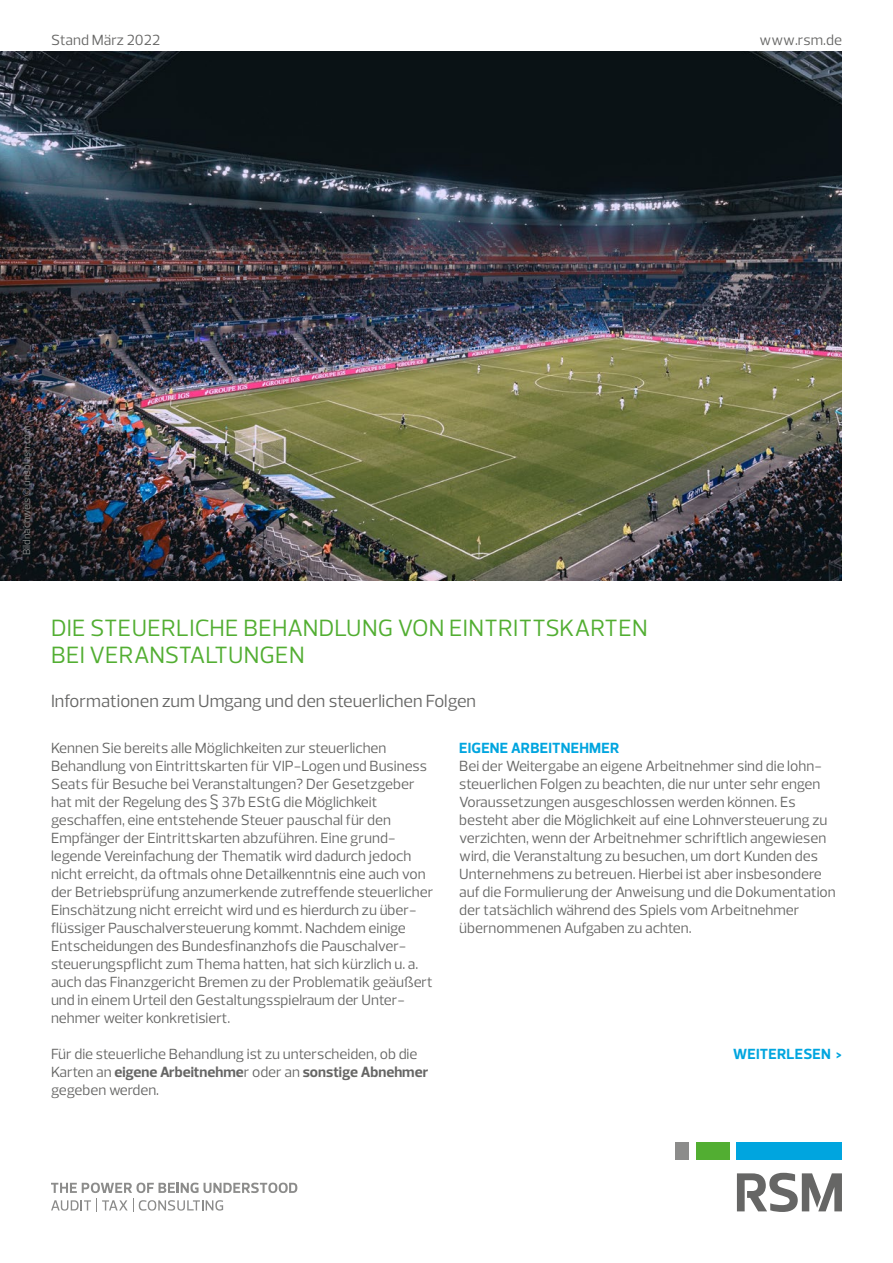
<style>
.page{position:relative;width:893px;height:1263px;background:#fff}
.page>*{position:absolute;margin:0;border:0;box-sizing:border-box;transform-origin:0 0}
.t1{font:24px/27px "Prelo";letter-spacing:.015em;color:#52ae32}
.t2{font:18px "Prelo";color:#666665}
.t3{font:15px/18px "Prelo";color:#666665}
.t4{font:700 15px "Prelo";letter-spacing:.015em;color:#00a5df}
.t5{font:10.5px "Prelo";color:#8c8c8b}
.s1{font-weight:700}
</style>
<div class="page">
<div style="left:737px;top:1142px;width:105px;height:17px;background:#00a5df"></div>
<div style="left:675px;top:1142px;width:14px;height:17px;background:#8c8c8b"></div>
<div style="left:696px;top:1142px;width:33px;height:17px;background:#52ae32"></div>
<svg style="left:737px;top:1173px;width:105px;height:39px"></svg>
<svg style="left:51px;top:1199px;width:172px;height:13px"></svg>
<svg style="left:51px;top:1182px;width:246px;height:11px"></svg>
<img style="left:0;top:51px;width:842px;height:529px">
<p class="t3" style="left:51px;top:31px;width:111px">Stand März 2022</p>
<p class="t3" style="left:759px;top:31px;width:84px">www.rsm.de</p>
<p class="t5" style="left:20px;top:555px;width:132px;rotate:-90deg">Bildnachweis © unsplash.com</p>
<h1 class="t1" style="left:51px;top:614px;width:598px">DIE STEUERLICHE BEHANDLUNG VON EINTRITTSKARTEN<br>BEI VERANSTALTUNGEN</h1>
<p class="t2" style="left:51px;top:690px;width:427px">Informationen zum Umgang und den steuerlichen Folgen</p>
<p class="t3" style="left:51px;top:739px;width:384px">Kennen Sie bereits alle Möglichkeiten zur steuerlichen Behandlung von Eintrittskarten für VIP-Logen und Business Seats für Besuche bei Veranstaltungen? Der Gesetzgeber hat mit der Regelung des § 37b EStG die Möglichkeit geschaffen, eine entstehende Steuer pauschal für den Empfänger der Eintrittskarten abzuführen. Eine grund&shy;legende Vereinfachung der Thematik wird dadurch jedoch nicht erreicht, da oftmals ohne Detailkenntnis eine auch von der Betriebsprüfung anzumerkende zutreffende steuerlicher Einschätzung nicht erreicht wird und es hierdurch zu über&shy;flüssiger Pauschalversteuerung kommt. Nachdem einige Entscheidungen des Bundesfinanzhofs die Pauschalver&shy;steuerungspflicht zum Thema hatten, hat sich kürzlich u. a. auch das Finanzgericht Bremen zu der Problematik geäußert und in einem Urteil den Gestaltungsspielraum der Unter&shy;nehmer weiter konkretisiert.</p>
<p class="t3" style="left:51px;top:1045px;width:379px">Für die steuerliche Behandlung ist zu unterscheiden, ob die<br>Karten an <span class="s1">eigene Arbeitnehme</span>r oder an <span class="s1">sonstige Abnehmer </span>gegeben werden.</p>
<p class="t4" style="left:459px;top:739px;width:161px">EIGENE ARBEITNEHMER</p>
<p class="t3" style="left:459px;top:757px;width:378px">Bei der Weitergabe an eigene Arbeitnehmer sind die lohn&shy;steuerlichen Folgen zu beachten, die nur unter sehr engen Voraussetzungen ausgeschlossen werden können. Es besteht aber die Möglichkeit auf eine Lohnversteuerung zu verzichten, wenn der Arbeitnehmer schriftlich angewiesen wird, die Veranstaltung zu besuchen, um dort Kunden des Unternehmens zu betreuen. Hierbei ist aber insbesondere auf die Formulierung der Anweisung und die Dokumentation der tatsächlich während des Spiels vom Arbeitnehmer übernommenen Aufgaben zu achten.</p>
<p class="t4" style="left:733px;top:1045px;width:110px">WEITERLESEN &gt;</p>
</div>
